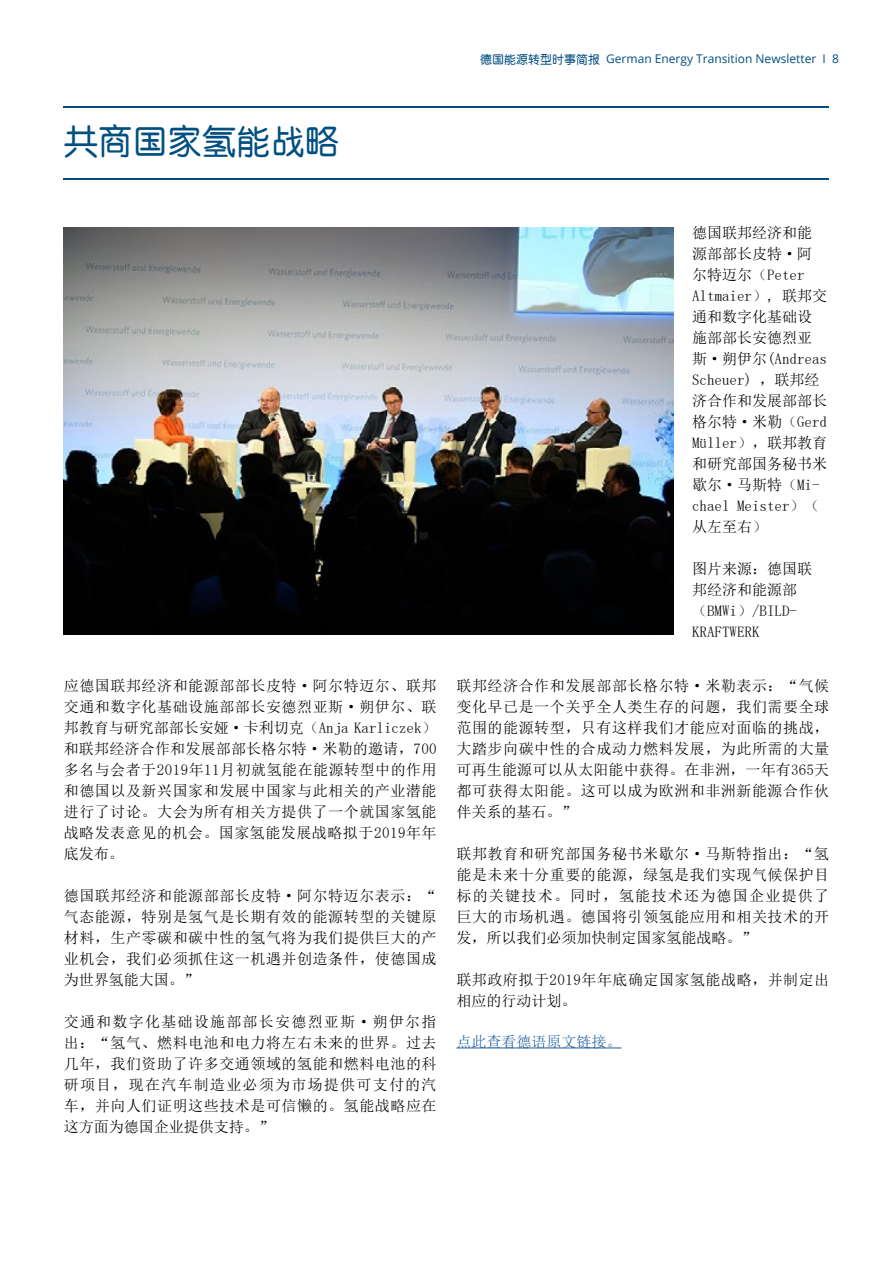
<style>
.page{position:relative;width:893px;height:1263px;background:#fff}
.page>*{position:absolute;margin:0;border:0;box-sizing:border-box;transform-origin:0 0}
.t1{font:34.5px "H Ye 3 gj";color:#004f80}
.t2{font:15px/21px "Sim Sun";letter-spacing:.015em;color:#000;text-align:justify}
.t3{font:15px/21px "Sim Sun";letter-spacing:.035em;color:#000}
.t4{font:15px "Sim Sun";color:#215e9e}
.t5{font:12px "Open Sans";color:#004f80}
.s1{font-family:"H Ye 3 gj"}
</style>
<div class="page">
<hr style="left:456px;top:1047px;width:165px;height:1px;background:#215e9e">
<hr style="left:64px;top:106px;width:765px;height:2px;background:#004f80">
<hr style="left:64px;top:178px;width:765px;height:2px;background:#004f80">
<img style="left:64px;top:227px;width:610px;height:407px">
<h1 class="t1" style="left:64px;top:124px;width:277px">共商国家氢能战略</h1>
<p class="t5" style="left:480px;top:51px;width:360px"><span class="s1">德国能源转型时事简报</span> German Energy Transition Newsletter I 8</p>
<p class="t2" style="left:64px;top:675px;width:374px">应德国联邦经济和能源部部长皮特·阿尔特迈尔、联邦交通和数字化基础设施部部长安德烈亚斯·朔伊尔、联邦教育与研究部部长安娅·卡利切克（Anja Karliczek）和联邦经济合作和发展部部长格尔特·米勒的邀请，700多名与会者于2019年11月初就氢能在能源转型中的作用和德国以及新兴国家和发展中国家与此相关的产业潜能进行了讨论。大会为所有相关方提供了一个就国家氢能战略发表意见的机会。国家氢能发展战略拟于2019年年底发布。</p>
<p class="t2" style="left:64px;top:885px;width:374px">德国联邦经济和能源部部长皮特·阿尔特迈尔表示：“气态能源，特别是氢气是长期有效的能源转型的关键原材料，生产零碳和碳中性的氢气将为我们提供巨大的产业机会，我们必须抓住这一机遇并创造条件，使德国成为世界氢能大国。”</p>
<p class="t2" style="left:64px;top:1011px;width:374px">交通和数字化基础设施部部长安德烈亚斯·朔伊尔指出：“氢气、燃料电池和电力将左右未来的世界。过去几年，我们资助了许多交通领域的氢能和燃料电池的科研项目，现在汽车制造业必须为市场提供可支付的汽车，并向人们证明这些技术是可信懒的。氢能战略应在这方面为德国企业提供支持。”</p>
<p class="t2" style="left:692px;top:222px;width:136px;text-align:left">德国联邦经济和能源部部长皮特·阿尔特迈尔（Peter<br>Altmaier）, 联邦交通和数字化基础设施部部长安德烈亚斯·朔伊尔(Andreas<br>Scheuer) ，联邦经济合作和发展部部长格尔特·米勒（Gerd<br>Müller），联邦教育和研究部国务秘书米歇尔·马斯特（Mi&shy;chael Meister）（从左至右）</p>
<p class="t2" style="left:692px;top:558px;width:121px;text-align:left">图片来源：德国联邦经济和能源部（BMWi）/BILD-<br>KRAFTWERK</p>
<p class="t2" style="left:456px;top:675px;width:374px">联邦经济合作和发展部部长格尔特·米勒表示：“气候变化早已是一个关乎全人类生存的问题，我们需要全球范围的能源转型，只有这样我们才能应对面临的挑战，大踏步向碳中性的合成动力燃料发展，为此所需的大量可再生能源可以从太阳能中获得。在非洲，一年有365天都可获得太阳能。这可以成为欧洲和非洲新能源合作伙伴关系的基石。”</p>
<p class="t2" style="left:456px;top:843px;width:374px">联邦教育和研究部国务秘书米歇尔·马斯特指出：“氢能是未来十分重要的能源，绿氢是我们实现气候保护目标的关键技术。同时，氢能技术还为德国企业提供了巨大的市场机遇。德国将引领氢能应用和相关技术的开发，所以我们必须加快制定国家氢能战略。”</p>
<p class="t3" style="left:456px;top:969px;width:374px">联邦政府拟于2019年年底确定国家氢能战略，并制定出相应的行动计划。</p>
<p class="t4" style="left:456px;top:1034px;width:166px">点此查看德语原文链接。</p>
</div>
